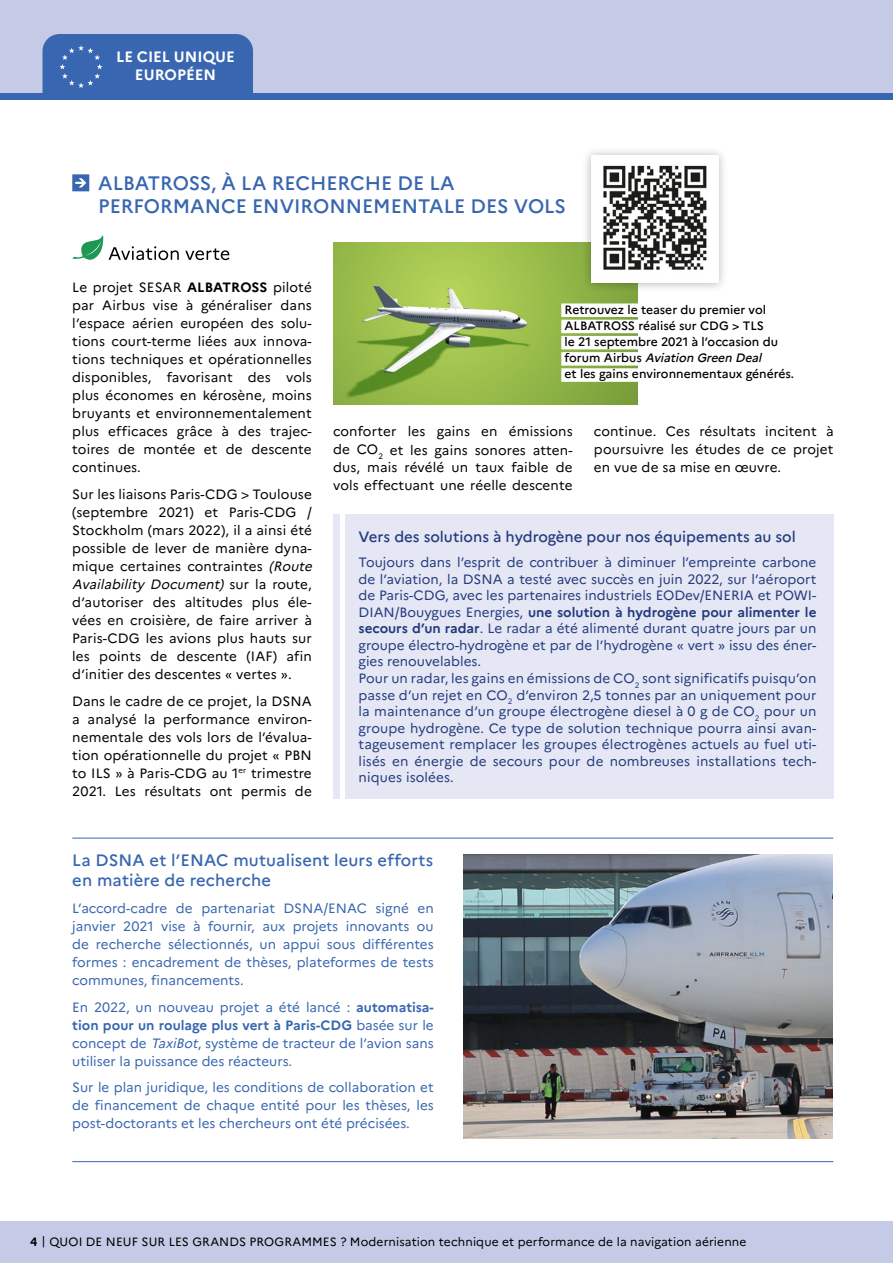
<style>
.page{position:relative;width:893px;height:1263px;background:#c5cbe7}
.page>*{position:absolute;margin:0;border:0;box-sizing:border-box;transform-origin:0 0}
.t1{font:500 19.5px/23.4px "Marianne";color:#3866b0}
.t2{font:500 16.5px/19.5px "Marianne";letter-spacing:.01em;color:#3866b0}
.t3{font:500 15px "Marianne";color:#243b7d}
.t4{font:700 15px/18px "Marianne";color:#fff;text-align:center}
.t5{font:13.5px/18px "Marianne";letter-spacing:.01em;color:#000;text-align:justify}
.t6{font:13.5px/16.5px "Marianne";letter-spacing:.005em;color:#243b7d}
.t7{font:13.5px/18px "Marianne";color:#3866b0;text-align:justify}
.t8{font:500 12.15px/16.2px "Marianne";color:#000}
.t9{font:12px "Marianne";letter-spacing:.01em;color:#000}
.s1{font-weight:700}
.s2{font-style:italic}
</style>
<div class="page">
<div style="left:43px;top:34px;width:210px;height:243px;background:#3866b0;border-radius:17px"></div>
<div style="left:0;top:100px;width:893px;height:1120px;background:#fff"></div>
<div style="left:0;top:94px;width:893px;height:6px;background:#3866b0"></div>
<svg style="left:59px;top:45px;width:44px;height:43px"></svg>
<svg style="left:72px;top:174px;width:17px;height:17px"></svg>
<img style="left:333px;top:243px;width:304px;height:162px">
<hr style="left:72px;top:838px;width:761px;height:1px;background:#3866b0">
<hr style="left:72px;top:1161px;width:761px;height:1px;background:#3866b0">
<img style="left:463px;top:854px;width:369px;height:284px">
<svg style="left:72px;top:235px;width:158px;height:26px"></svg>
<div style="left:333px;top:514px;width:500px;height:285px;background:#e5e7f4"></div>
<hr style="left:341px;top:513px;width:4px;height:290px;background:#fff">
<div style="left:561px;top:303px;width:205px;height:14px;background:#fff"></div>
<div style="left:561px;top:320px;width:206px;height:13px;background:#fff"></div>
<div style="left:561px;top:336px;width:220px;height:13px;background:#fff"></div>
<div style="left:561px;top:352px;width:204px;height:14px;background:#fff"></div>
<div style="left:561px;top:368px;width:233px;height:14px;background:#fff"></div>
<div style="left:581px;top:146px;width:148px;height:147px;background:#000;opacity:.3"></div>
<img style="left:591px;top:156px;width:128px;height:125px">
<p class="t4" style="left:116px;top:48px;width:120px">LE CIEL UNIQUE<br>EUROPÉEN</p>
<h1 class="t1" style="left:98px;top:171px;width:469px">ALBATROSS, À LA RECHERCHE DE LA<br>PERFORMANCE ENVIRONNEMENTALE DES VOLS</h1>
<p class="t5" style="left:72px;top:279px;width:241px">Le projet SESAR <span class="s1">ALBATROSS</span> piloté par Airbus vise à généraliser dans l’espace aérien européen des solu&shy;tions court-terme liées aux innova&shy;tions techniques et opérationnelles disponibles, favorisant des vols plus économes en kérosène, moins bruyants et environnementalement plus efficaces grâce à des trajec&shy;toires de montée et de descente continues.</p>
<p class="t5" style="left:72px;top:485px;width:245px;text-align:left">Sur les liaisons Paris-CDG &gt; Toulouse (septembre 2021) et Paris-CDG / Stockholm (mars 2022), il a ainsi été possible de lever de manière dyna&shy;mique certaines contraintes <span class="s2">(Route Availability Document)</span> s u r l a r o u t e , d’autoriser des altitudes plus éle&shy;vées en croisière, de faire arriver à Paris-CDG les avions plus hauts sur les points de descente (IAF) afin d’initier des descentes « vertes ».</p>
<p class="t5" style="left:72px;top:692px;width:241px">Dans le cadre de ce projet, la DSNA a analysé la performance environ&shy;nementale des vols lors de l’évalua&shy;tion opérationnelle du projet « PBN to ILS » à Paris-CDG au 1<sup>er</sup> trimestre 2021. Les résultats ont permis de</p>
<p class="t8" style="left:565px;top:301px;width:231px">Retrouvez le teaser du premier vol ALBATROSS réalisé sur CDG &gt; TLS<br>le 21 septembre 2021 à l’occasion du<br>fo r u m A i r b u s <span class="s2">Aviation Green Deal<br></span>et les gains environnementaux générés.</p>
<p class="t5" style="left:333px;top:423px;width:241px">conforter les gains en émissions de CO<sub>2</sub> et les gains sonores atten&shy;dus, mais révélé un taux faible de vols effectuant une réelle descente</p>
<p class="t5" style="left:594px;top:423px;width:241px">continue. Ces résultats incitent à poursuivre les études de ce projet en vue de sa mise en œuvre.</p>
<p class="t3" style="left:359px;top:528px;width:439px">Vers des solutions à hydrogène pour nos équipements au sol</p>
<p class="t6" style="left:359px;top:554px;width:459px">Toujours dans l’esprit de contribuer à diminuer l’empreinte carbone de l’aviation, la DSNA a testé avec succès en juin 2022, sur l’aéroport de Paris-CDG, avec les partenaires industriels EODev/ENERIA et POWI-DIAN/Bouygues Energies, <span class="s1">une solution à hydrogène pour alimenter le secours d’un radar</span>. Le radar a été alimenté durant quatre jours par un groupe électro-hydrogène et par de l’hydrogène « vert » issu des éner&shy;gies renouvelables.<br>Pour un radar, les gains en émissions de CO<sub>2</sub> sont significatifs puisqu’on passe d’un rejet en CO<sub>2</sub> d’environ 2,5 tonnes par an uniquement pour la maintenance d’un groupe électrogène diesel à 0 g de CO<sub>2</sub> pour un groupe hydrogène. Ce type de solution technique pourra ainsi avan&shy;tageusement remplacer les groupes électrogènes actuels au fuel uti&shy;lisés en énergie de secours pour de nombreuses installations tech&shy;niques isolées.</p>
<p class="t2" style="left:72px;top:851px;width:362px">La DSNA et l’ENAC mutualisent leurs efforts en matière de recherche</p>
<p class="t7" style="left:72px;top:899px;width:363px">L’accord-cadre de partenariat DSNA/ENAC signé en janvier 2021 vise à fournir, aux projets innovants ou de recherche sélectionnés, un appui sous différentes formes : encadrement de thèses, plateformes de tests communes, financements.</p>
<p class="t7" style="left:72px;top:998px;width:363px">En 2022, un nouveau projet a été lancé : <span class="s1">automatisa&shy;tion pour un roulage plus vert à Paris-CDG</span> basée sur le concept de <span class="s2">TaxiBot</span>, système de tracteur de l’avion sans utiliser la puissance des réacteurs.</p>
<p class="t7" style="left:72px;top:1078px;width:363px">Sur le plan juridique, les conditions de collaboration et de financement de chaque entité pour les thèses, les post-doctorants et les chercheurs ont été précisées.</p>
<p class="t9" style="left:30px;top:1234px;width:718px"><span class="s1">4</span> | QUOI DE NEUF SUR LES GRANDS PROGRAMMES ? Modernisation technique et performance de la navigation aérienne</p>
</div>
